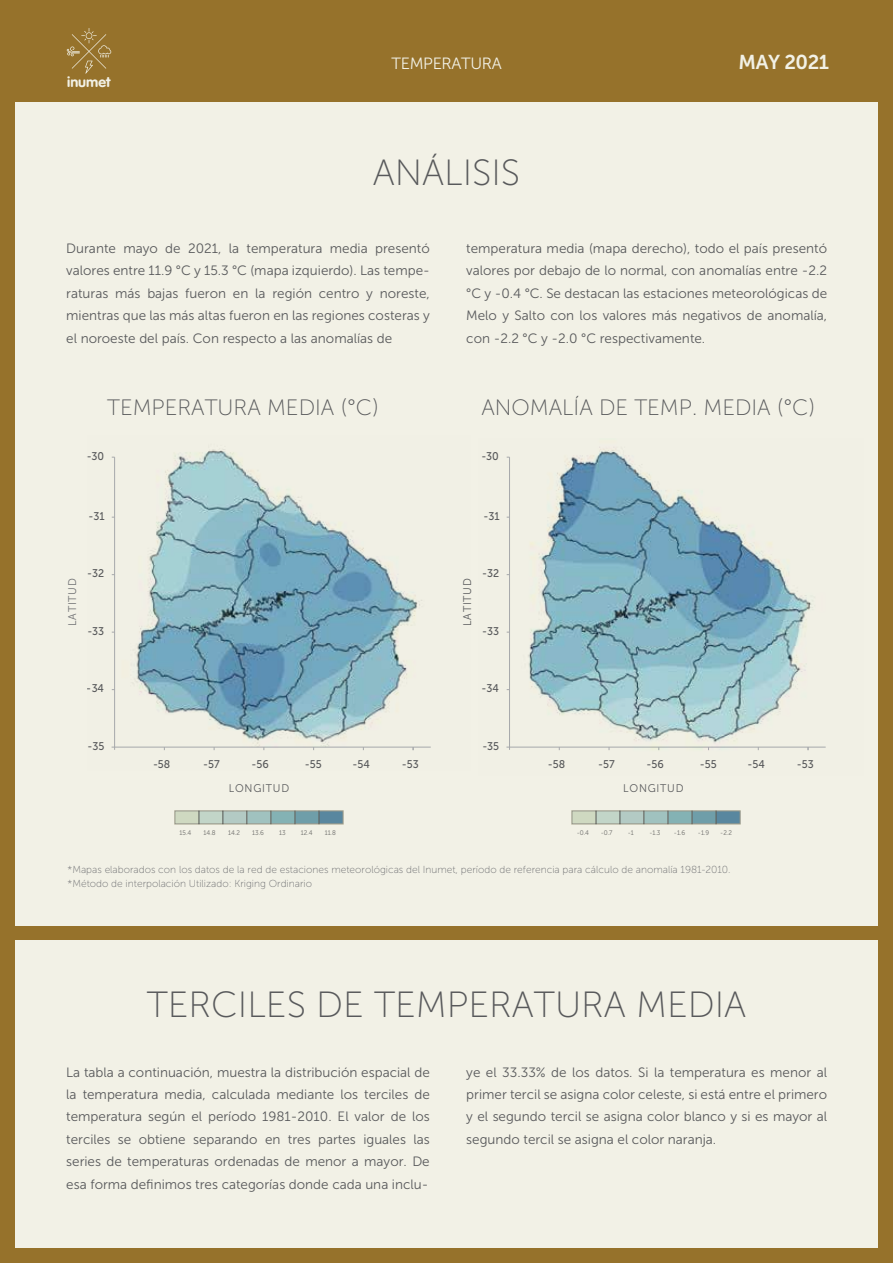
<style>
.page{position:relative;width:893px;height:1263px;background:#fff}
.page>*{position:absolute;margin:0;border:0;box-sizing:border-box;transform-origin:0 0}
.t1{font:36.45px "Museo Sans 100";color:#58595b}
.t2{font:22.2px "Museo Sans 100";color:#58595b}
.t3{font:19.95px "Museo Sans 700";letter-spacing:-.02em;color:#f2f1e6}
.t4{font:16.2px "Museo Sans 300";letter-spacing:-.02em;color:#f2f1e6}
.t5{font:14.25px "VAG Rounded Bold";color:#f2f1e6}
.t6{font:13.5px/22.5px "Museo Sans 300";color:#58595b;text-align:justify}
.t7{font:11.1px "Museo Sans 500";letter-spacing:-.005em;color:#58595b;scale:.96 1}
.t8{font:11.1px "Museo Sans 300";letter-spacing:.075em;color:#58595b;scale:.96 1}
.t9{font:11.1px "Museo Sans 300";letter-spacing:.075em;color:#6d6e71;scale:.96 1}
.t10{font:10.2px/13.8px "Museo Sans 100";color:#6d6e71}
.t11{font:6.6px "Museo Sans 300";letter-spacing:-.005em;color:#6d6e71;scale:.96 1}
</style>
<div class="page">
<div style="left:3px;top:36px;width:889px;height:1227px;background:#f2f1e6"></div>
<div style="left:879px;top:92px;width:14px;height:1171px;background:#96722b"></div>
<div style="left:0;top:92px;width:15px;height:1171px;background:#96722b"></div>
<div style="left:0;top:0;width:893px;height:102px;background:#96722b"></div>
<div style="left:0;top:1248px;width:893px;height:15px;background:#96722b"></div>
<svg style="left:67px;top:28px;width:44px;height:46px"></svg>
<div style="left:2px;top:926px;width:889px;height:13px;background:#96722b"></div>
<div style="left:175px;top:811px;width:24px;height:13px;background:#cfd9c1;border:1px solid #a7a9ac"></div>
<div style="left:199px;top:811px;width:24px;height:13px;background:#c2d5c8;border:1px solid #a7a9ac"></div>
<div style="left:247px;top:811px;width:24px;height:13px;background:#a0c2bf;border:1px solid #a7a9ac"></div>
<div style="left:271px;top:811px;width:24px;height:13px;background:#84b2b4;border:1px solid #a7a9ac"></div>
<div style="left:295px;top:811px;width:24px;height:13px;background:#6f9ea9;border:1px solid #a7a9ac"></div>
<div style="left:319px;top:811px;width:24px;height:13px;background:#59879f;border:1px solid #a7a9ac"></div>
<div style="left:223px;top:811px;width:24px;height:13px;background:#b3cac4;border:1px solid #a7a9ac"></div>
<div style="left:572px;top:811px;width:24px;height:13px;background:#cfd9c1;border:1px solid #a7a9ac"></div>
<div style="left:596px;top:811px;width:24px;height:13px;background:#c2d5c8;border:1px solid #a7a9ac"></div>
<div style="left:644px;top:811px;width:24px;height:13px;background:#a0c2bf;border:1px solid #a7a9ac"></div>
<div style="left:668px;top:811px;width:24px;height:13px;background:#84b2b4;border:1px solid #a7a9ac"></div>
<div style="left:692px;top:811px;width:24px;height:13px;background:#6f9ea9;border:1px solid #a7a9ac"></div>
<div style="left:716px;top:811px;width:24px;height:13px;background:#59879f;border:1px solid #a7a9ac"></div>
<div style="left:620px;top:811px;width:24px;height:13px;background:#b3cac4;border:1px solid #a7a9ac"></div>
<img style="left:111px;top:449px;width:320px;height:302px">
<img style="left:506px;top:447px;width:320px;height:304px">
<p class="t5" style="left:67px;top:74px;width:45px">inumet</p>
<p class="t4" style="left:391px;top:54px;width:112px">TEMPERATURA</p>
<h3 class="t3" style="left:739px;top:51px;width:92px">MAY 2021</h3>
<h1 class="t1" style="left:373px;top:153px;width:149px">ANÁLISIS</h1>
<p class="t6" style="left:66px;top:237px;width:365px">Durante mayo de 2021, la temperatura media presentó valores entre 11.9 °C y 15.3 °C (mapa izquierdo). Las tempe&shy;raturas más bajas fueron en la región centro y noreste, mientras que las más altas fueron en las regiones costeras y el noroeste del país. Con respecto a las anomalías de</p>
<p class="t6" style="left:466px;top:237px;width:362px">temperatura media (mapa derecho), todo el país presentó valores por debajo de lo normal, con anomalías entre -2.2 °C y -0.4 °C. Se destacan las estaciones meteorológicas de Melo y Salto con los valores más negativos de anomalía, con -2.2 °C y -2.0 °C respectivamente.</p>
<h2 class="t2" style="left:107px;top:395px;width:274px">TEMPERATURA MEDIA (°C)</h2>
<h2 class="t2" style="left:481px;top:395px;width:336px">ANOMALÍA DE TEMP. MEDIA (°C)</h2>
<p class="t7" style="left:86px;top:450px;width:20px">-30</p>
<p class="t7" style="left:89px;top:510px;width:18px">-31</p>
<p class="t9" style="left:66px;top:626px;width:51px;rotate:-90deg">LATITUD</p>
<p class="t7" style="left:87px;top:567px;width:19px">-32</p>
<p class="t7" style="left:87px;top:625px;width:19px">-33</p>
<p class="t7" style="left:87px;top:682px;width:20px">-34</p>
<p class="t7" style="left:87px;top:740px;width:19px">-35</p>
<p class="t7" style="left:481px;top:450px;width:20px">-30</p>
<p class="t7" style="left:153px;top:758px;width:20px">-58</p>
<p class="t7" style="left:203px;top:758px;width:19px">-57</p>
<p class="t7" style="left:252px;top:758px;width:19px">-56</p>
<p class="t7" style="left:305px;top:758px;width:19px">-55</p>
<p class="t7" style="left:353px;top:758px;width:20px">-54</p>
<p class="t7" style="left:402px;top:758px;width:19px">-53</p>
<p class="t8" style="left:229px;top:782px;width:64px">LONGITUD</p>
<p class="t7" style="left:484px;top:510px;width:18px">-31</p>
<p class="t8" style="left:461px;top:626px;width:51px;rotate:-90deg">LATITUD</p>
<p class="t7" style="left:482px;top:567px;width:19px">-32</p>
<p class="t7" style="left:482px;top:625px;width:19px">-33</p>
<p class="t7" style="left:482px;top:682px;width:20px">-34</p>
<p class="t7" style="left:482px;top:740px;width:19px">-35</p>
<p class="t7" style="left:548px;top:758px;width:20px">-58</p>
<p class="t7" style="left:598px;top:758px;width:19px">-57</p>
<p class="t7" style="left:647px;top:758px;width:19px">-56</p>
<p class="t7" style="left:700px;top:758px;width:19px">-55</p>
<p class="t7" style="left:747px;top:758px;width:20px">-54</p>
<p class="t7" style="left:797px;top:758px;width:19px">-53</p>
<p class="t8" style="left:623px;top:782px;width:64px">LONGITUD</p>
<p class="t11" style="left:180px;top:829px;width:14px">15.4</p>
<p class="t11" style="left:204px;top:829px;width:14px">14.8</p>
<p class="t11" style="left:228px;top:829px;width:14px">14.2</p>
<p class="t11" style="left:252px;top:829px;width:14px">13.6</p>
<p class="t11" style="left:279px;top:829px;width:8px">13</p>
<p class="t11" style="left:301px;top:829px;width:14px">12.4</p>
<p class="t11" style="left:325px;top:829px;width:13px">11.8</p>
<p class="t11" style="left:577px;top:829px;width:14px">-0.4</p>
<p class="t11" style="left:601px;top:829px;width:14px">-0.7</p>
<p class="t11" style="left:628px;top:829px;width:8px">-1</p>
<p class="t11" style="left:649px;top:829px;width:13px">-1.3</p>
<p class="t11" style="left:674px;top:829px;width:13px">-1.6</p>
<p class="t11" style="left:698px;top:829px;width:13px">-1.9</p>
<p class="t11" style="left:720px;top:829px;width:14px">-2.2</p>
<p class="t10" style="left:68px;top:862px;width:665px">*Mapas elaborados con los datos de la red de estaciones meteorológicas del Inumet, período de referencia para cálculo de anomalía 1981-2010. *Método de interpolación Utilizado: Kriging Ordinario</p>
<h1 class="t1" style="left:147px;top:985px;width:601px">TERCILES DE TEMPERATURA MEDIA</h1>
<p class="t6" style="left:66px;top:1061px;width:365px">La tabla a continuación, muestra la distribución espacial de la temperatura media, calculada mediante los terciles de temperatura según el período 1981-2010. El valor de los terciles se obtiene separando en tres partes iguales las series de temperaturas ordenadas de menor a mayor. De esa forma definimos tres categorías donde cada una inclu-</p>
<p class="t6" style="left:466px;top:1061px;width:362px">ye el 33.33% de los datos. Si la temperatura es menor al primer tercil se asigna color celeste, si está entre el primero y el segundo tercil se asigna color blanco y si es mayor al segundo tercil se asigna el color naranja.</p>
</div>
